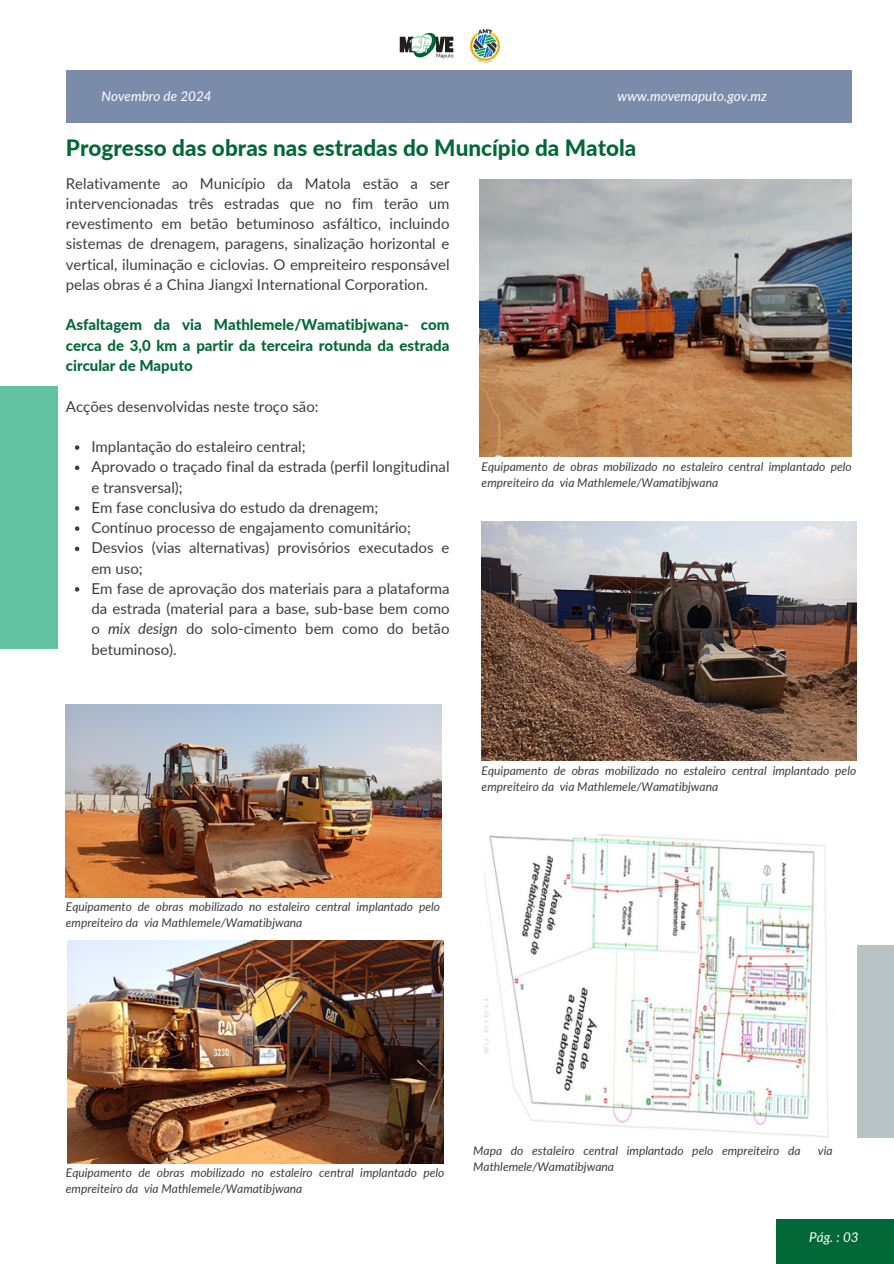
<style>
.page{position:relative;width:894px;height:1264px;background:#fff}
.page>*{position:absolute;margin:0;border:0;box-sizing:border-box;transform-origin:0 0}
.t1{font:800 22.5px "Lato";color:#036838}
.t2{font:15px/20.2px "Lato";color:#3d3d3d;text-align:justify}
.t3{font:800 15px/20.2px "Lato";color:#036838;text-align:justify}
.t4{font:italic 13.5px "Lato";color:#fff}
.t5{font:italic 12px/16px "Lato";color:#3d3d3d}
.s1{font-style:italic}
</style>
<div class="page">
<div style="left:0;top:386px;width:58px;height:263px;background:#61c2a2"></div>
<div style="left:851px;top:945px;width:42px;height:192px;background:#b9c2c4"></div>
<div style="left:776px;top:1219px;width:117px;height:44px;background:#036838"></div>
<div style="left:66px;top:71px;width:785px;height:52px;background:#7b8caa"></div>
<img style="left:399px;top:32px;width:55px;height:27px">
<img style="left:470px;top:29px;width:29px;height:33px">
<img style="left:66px;top:705px;width:376px;height:192px">
<img style="left:480px;top:179px;width:371px;height:277px">
<img style="left:484px;top:834px;width:372px;height:304px">
<img style="left:68px;top:940px;width:376px;height:223px">
<img style="left:481px;top:521px;width:375px;height:240px">
<svg style="left:75px;top:445px;width:4px;height:5px"></svg>
<svg style="left:75px;top:465px;width:4px;height:5px"></svg>
<svg style="left:75px;top:506px;width:4px;height:4px"></svg>
<svg style="left:75px;top:526px;width:4px;height:5px"></svg>
<svg style="left:75px;top:546px;width:4px;height:5px"></svg>
<svg style="left:75px;top:587px;width:4px;height:4px"></svg>
<p class="t4" style="left:101px;top:88px;width:112px">Novembro de 2024</p>
<p class="t4" style="left:617px;top:88px;width:151px">www.movemaputo.gov.mz</p>
<p class="t1" style="left:66px;top:134px;width:572px">Progresso das obras nas estradas do Muncípio da Matola</p>
<p class="t2" style="left:66px;top:173px;width:385px">Relativamente ao Município da Matola estão a ser intervencionadas três estradas que no fim terão um revestimento em betão betuminoso asfáltico, incluindo sistemas de drenagem, paragens, sinalização horizontal e vertical, iluminação e ciclovias. O empreiteiro responsável pelas obras é a China Jiangxi International Corporation.</p>
<h3 class="t3" style="left:66px;top:314px;width:385px">Asfaltagem da via Mathlemele/Wamatibjwana- com cerca de 3,0 km a partir da terceira rotunda da estrada circular de Maputo</h3>
<h3 class="t2" style="left:66px;top:395px;width:254px">Acções desenvolvidas neste troço são:</h3>
<h1 class="t2" style="left:91px;top:436px;width:216px">Implantação do estaleiro central;</h1>
<h3 class="t2" style="left:91px;top:456px;width:359px">Aprovado o traçado final da estrada (perfil longitudinal e transversal);</h3>
<h2 class="t2" style="left:91px;top:497px;width:288px">Em fase conclusiva do estudo da drenagem;</h2>
<h3 class="t2" style="left:91px;top:517px;width:321px">Contínuo processo de engajamento comunitário;</h3>
<p class="t2" style="left:91px;top:537px;width:359px">Desvios (vias alternativas) provisórios executados e em uso;</p>
<p class="t2" style="left:91px;top:578px;width:359px">Em fase de aprovação dos materiais para a plataforma da estrada (material para a base, sub-base bem como o <span class="s1">mix design</span> do solo-cimento bem como do betão betuminoso).</p>
<p class="t5" style="left:481px;top:458px;width:371px">Equipamento de obras mobilizado no estaleiro central implantado pelo empreiteiro da via Mathlemele/Wamatibjwana</p>
<p class="t5" style="left:481px;top:762px;width:376px">Equipamento de obras mobilizado no estaleiro central implantado pelo empreiteiro da via Mathlemele/Wamatibjwana</p>
<p class="t5" style="left:66px;top:898px;width:375px">Equipamento de obras mobilizado no estaleiro central implantado pelo empreiteiro da via Mathlemele/Wamatibjwana</p>
<p class="t5" style="left:66px;top:1163px;width:380px">Equipamento de obras mobilizado no estaleiro central implantado pelo empreiteiro da via Mathlemele/Wamatibjwana</p>
<p class="t5" style="left:473px;top:1142px;width:329px">Mapa do estaleiro central implantado pelo empreiteiro da</p>
<p class="t5" style="left:817px;top:1142px;width:16px">via</p>
<p class="t5" style="left:473px;top:1158px;width:142px">Mathlemele/Wamatibjwana</p>
<p class="t4" style="left:809px;top:1228px;width:51px">Pág. : 03</p>
</div>
